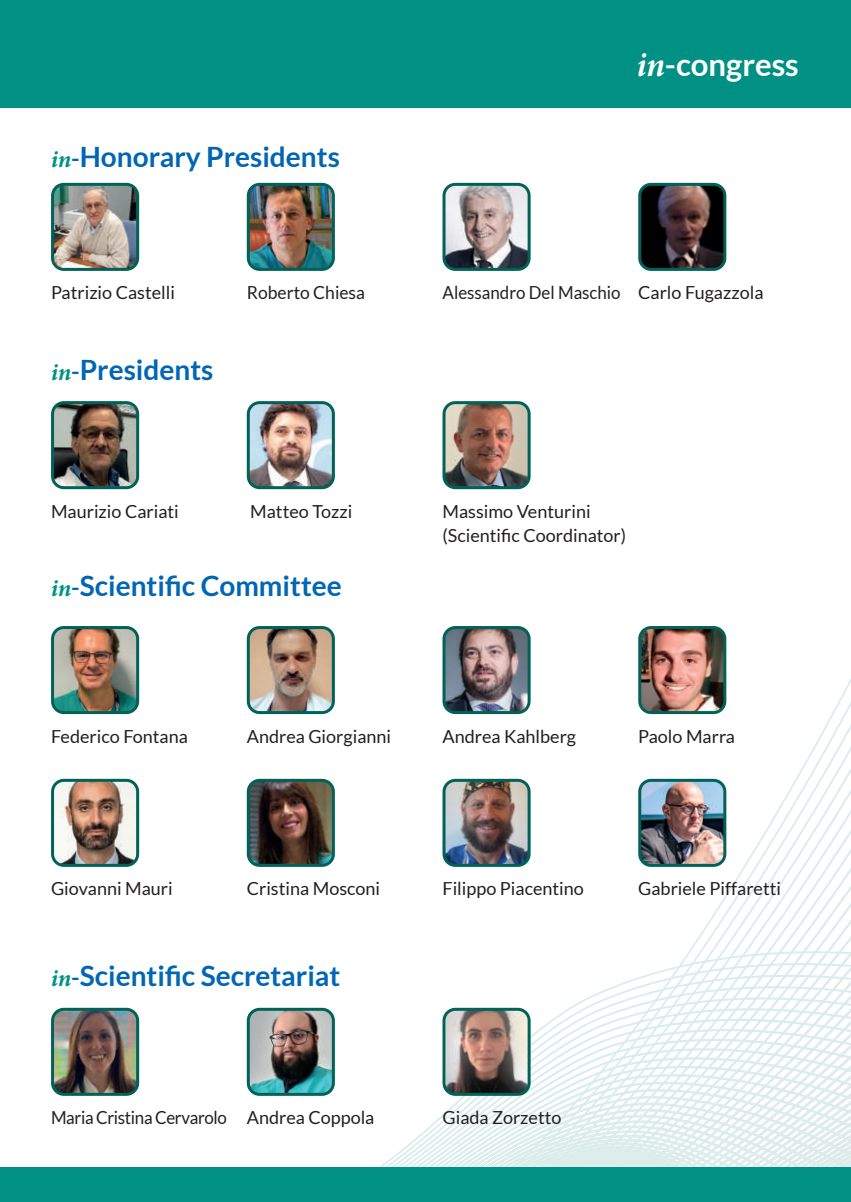
<style>
.page{position:relative;width:851px;height:1202px;background:#fff}
.page>*{position:absolute;margin:0;border:0;box-sizing:border-box;transform-origin:0 0}
.t1{font:700 31.2px "Lato";color:#fff}
.t2{font:700 28px "Lato";color:#0166b3}
.t3{font:18px/24px "Lato";color:#231f20}
.t4{font:18px "Lato";letter-spacing:-.02em;color:#231f20;scale:.94 1}
.t5{font:18px "Lato";color:#231f20;scale:.94 1}
.s1{font-family:"Minion Variable Concept";font-weight:400;font-style:italic;font-size:24px;color:#009184}
.s2{font-size:24px}
.s3{font-family:"Minion Variable Concept";font-weight:400;font-style:italic;font-size:35.2px}
</style>
<div class="page">
<svg style="left:454px;top:771px;width:396px;height:69px"></svg>
<svg style="left:334px;top:878px;width:516px;height:290px"></svg>
<div style="left:6px;top:0;width:844px;height:108px;background:#009184"></div>
<div style="left:0;top:0;width:6px;height:108px;background:#009184"></div>
<img style="left:55px;top:184px;width:83px;height:83px">
<div style="left:51px;top:183px;width:88px;height:88px;border:3px solid #006259;border-radius:11px"></div>
<img style="left:248px;top:184px;width:83px;height:83px">
<div style="left:247px;top:183px;width:88px;height:88px;border:3px solid #006259;border-radius:11px"></div>
<img style="left:446px;top:184px;width:83px;height:83px">
<div style="left:442px;top:183px;width:88px;height:88px;border:3px solid #006259;border-radius:11px"></div>
<img style="left:642px;top:184px;width:80px;height:83px">
<div style="left:638px;top:183px;width:88px;height:88px;border:3px solid #006259;border-radius:11px"></div>
<img style="left:55px;top:405px;width:83px;height:83px">
<div style="left:51px;top:401px;width:88px;height:88px;border:3px solid #006259;border-radius:11px"></div>
<img style="left:248px;top:405px;width:83px;height:83px">
<div style="left:247px;top:401px;width:88px;height:88px;border:3px solid #006259;border-radius:11px"></div>
<img style="left:446px;top:405px;width:83px;height:83px">
<div style="left:442px;top:401px;width:88px;height:88px;border:3px solid #006259;border-radius:11px"></div>
<img style="left:55px;top:630px;width:80px;height:80px">
<div style="left:51px;top:626px;width:88px;height:88px;border:3px solid #006259;border-radius:11px"></div>
<img style="left:248px;top:630px;width:83px;height:80px">
<div style="left:247px;top:626px;width:88px;height:88px;border:3px solid #006259;border-radius:11px"></div>
<img style="left:446px;top:627px;width:83px;height:86px">
<div style="left:442px;top:626px;width:88px;height:88px;border:3px solid #006259;border-radius:11px"></div>
<img style="left:642px;top:630px;width:80px;height:83px">
<div style="left:638px;top:626px;width:88px;height:88px;border:3px solid #006259;border-radius:11px"></div>
<img style="left:55px;top:780px;width:83px;height:83px">
<div style="left:51px;top:779px;width:88px;height:88px;border:3px solid #006259;border-radius:11px"></div>
<img style="left:248px;top:780px;width:83px;height:83px">
<div style="left:247px;top:779px;width:88px;height:88px;border:3px solid #006259;border-radius:11px"></div>
<img style="left:446px;top:780px;width:83px;height:83px">
<div style="left:442px;top:779px;width:88px;height:88px;border:3px solid #006259;border-radius:11px"></div>
<img style="left:639px;top:780px;width:85px;height:83px">
<div style="left:638px;top:779px;width:88px;height:88px;border:3px solid #006259;border-radius:11px"></div>
<img style="left:55px;top:1009px;width:83px;height:83px">
<div style="left:51px;top:1008px;width:88px;height:88px;border:3px solid #006259;border-radius:11px"></div>
<img style="left:248px;top:1009px;width:83px;height:83px">
<div style="left:247px;top:1008px;width:88px;height:88px;border:3px solid #006259;border-radius:11px"></div>
<img style="left:445px;top:1009px;width:82px;height:85px">
<div style="left:442px;top:1008px;width:88px;height:88px;border:3px solid #006259;border-radius:11px"></div>
<div style="left:0;top:1168px;width:6px;height:34px;background:#009184"></div>
<div style="left:6px;top:1168px;width:844px;height:34px;background:#009184"></div>
<h2 class="t2" style="left:51px;top:141px;width:290px"><span class="s1">in</span><span class="s2">-</span>Honorary Presidents</h2>
<h1 class="t1" style="left:636px;top:47px;width:164px"><span class="s3">in</span>-congress</h1>
<p class="t3" style="left:51px;top:281px;width:125px">Patrizio Castelli</p>
<p class="t3" style="left:247px;top:281px;width:120px">Roberto Chiesa</p>
<p class="t5" style="left:442px;top:283px;width:343px">Alessandro Del Maschio Carlo Fugazzola</p>
<h2 class="t2" style="left:51px;top:353px;width:164px"><span class="s1">in</span><span class="s2">-</span>Presidents</h2>
<p class="t3" style="left:51px;top:499px;width:129px">Maurizio Cariati</p>
<p class="t3" style="left:250px;top:499px;width:104px">Matteo Tozzi</p>
<p class="t3" style="left:442px;top:499px;width:185px">Massimo Venturini (Scientific Coordinator)</p>
<h2 class="t2" style="left:51px;top:570px;width:292px"><span class="s1">in</span><span class="s2">-</span>Scientific Committee</h2>
<p class="t3" style="left:51px;top:724px;width:138px">Federico Fontana</p>
<p class="t3" style="left:247px;top:724px;width:146px">Andrea Giorgianni</p>
<p class="t3" style="left:442px;top:724px;width:135px">Andrea Kahlberg</p>
<p class="t3" style="left:638px;top:724px;width:98px">Paolo Marra</p>
<p class="t3" style="left:51px;top:877px;width:123px">Giovanni Mauri</p>
<p class="t3" style="left:247px;top:877px;width:135px">Cristina Mosconi</p>
<p class="t3" style="left:442px;top:877px;width:143px">Filippo Piacentino</p>
<p class="t3" style="left:638px;top:877px;width:144px">Gabriele Piffaretti</p>
<h2 class="t2" style="left:51px;top:960px;width:291px"><span class="s1">in</span><span class="s2">-</span>Scientific Secretariat</h2>
<p class="t4" style="left:51px;top:1108px;width:345px">Maria Cristina Cervarolo Andrea Coppola</p>
<p class="t3" style="left:442px;top:1106px;width:120px">Giada Zorzetto</p>
</div>
